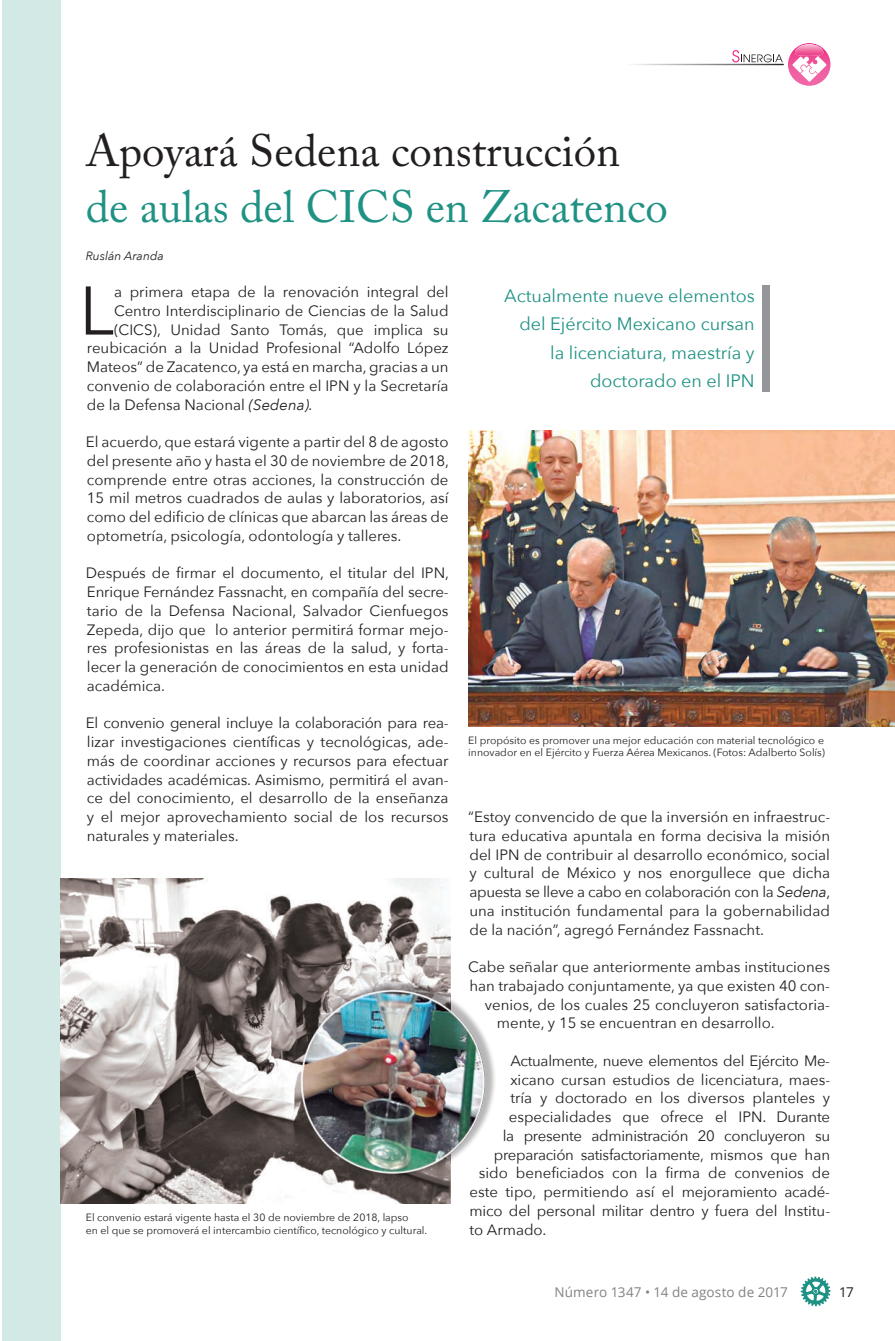
<style>
.page{position:relative;width:895px;height:1341px;background:#fff}
.page>*{position:absolute;margin:0;border:0;box-sizing:border-box;transform-origin:0 0}
.t1{font:67.95px "Avenir Next";color:#231f20}
.t2{font:45px "Adobe Caslon Pro";color:#231f20}
.t3{font:45px "Adobe Caslon Pro";color:#1f9284}
.t4{font:18px/28.5px "Avenir Next";color:#1f9284;text-align:right}
.t5{font:15px/18.8px "Avenir Next";color:#231f20;text-align:justify}
.t6{font:15px "Avenir Next";letter-spacing:-.02em;color:#231f20}
.t7{font:13.5px "Open Sans";letter-spacing:.005em;color:#808285}
.t8{font:13.5px "Open Sans";color:#231f20}
.t9{font:italic 12px "Avenir Next";color:#231f20}
.t10{font:10.5px/12.6px "Avenir Next";color:#231f20}
.s1{font-style:italic}
</style>
<div class="page">
<svg style="left:800px;top:1276px;width:30px;height:30px"></svg>
<div style="left:2px;top:0;width:58px;height:1341px;background:#d3e9e6"></div>
<img style="left:469px;top:430px;width:425px;height:297px">
<img style="left:60px;top:879px;width:435px;height:325px">
<svg style="left:632px;top:64px;width:100px;height:1px"></svg>
<svg style="left:732px;top:43px;width:98px;height:43px"></svg>
<div style="left:762px;top:286px;width:8px;height:106px;background:#939598"></div>
<h2 class="t2" style="left:86px;top:124px;width:535px">Apoyará Sedena construcción</h2>
<h2 class="t3" style="left:86px;top:180px;width:583px">de aulas del CICS en Zacatenco</h2>
<p class="t9" style="left:86px;top:245px;width:80px">Ruslán Aranda</p>
<h1 class="t1" style="left:79px;top:254px;width:36px">L</h1>
<p class="t5" style="left:114px;top:282px;width:336px">a primera etapa de la renovación integral del</p>
<p class="t5" style="left:114px;top:301px;width:336px">Centro Interdisciplinario de Ciencias de la Salud</p>
<p class="t5" style="left:114px;top:319px;width:336px">(CICS), Unidad Santo Tomás, que implica su</p>
<p class="t5" style="left:87px;top:338px;width:363px">reubicación a la Unidad Profesional “Adolfo López</p>
<p class="t5" style="left:87px;top:357px;width:363px">Mateos” de Zacatenco, ya está en marcha, gracias a un</p>
<p class="t5" style="left:87px;top:376px;width:363px">convenio de colaboración entre el IPN y la Secretaría</p>
<p class="t5" style="left:87px;top:394px;width:227px">de la Defensa Nacional <span class="s1">(Sedena).</span></p>
<p class="t5" style="left:86px;top:432px;width:364px">El acuerdo, que estará vigente a partir del 8 de agosto del presente año y hasta el 30 de noviembre de 2018, comprende entre otras acciones, la construcción de 15 mil metros cuadrados de aulas y laboratorios, así como del edificio de clínicas que abarcan las áreas de optometría, psicología, odontología y talleres.</p>
<p class="t5" style="left:86px;top:563px;width:364px">Después de firmar el documento, el titular del IPN, Enrique Fernández Fassnacht, en compañía del secre&shy;tario de la Defensa Nacional, Salvador Cienfuegos Zepeda, dijo que lo anterior permitirá formar mejo&shy;res profesionistas en las áreas de la salud, y forta&shy;lecer la generación de conocimientos en esta unidad académica.</p>
<p class="t5" style="left:86px;top:713px;width:364px">El convenio general incluye la colaboración para rea&shy;lizar investigaciones científicas y tecnológicas, ade&shy;más de coordinar acciones y recursos para efectuar actividades académicas. Asimismo, permitirá el avan&shy;ce del conocimiento, el desarrollo de la enseñanza y el mejor aprovechamiento social de los recursos naturales y materiales.</p>
<p class="t10" style="left:86px;top:1210px;width:343px">El convenio estará vigente hasta el 30 de noviembre de 2018, lapso<br>en el que se promoverá el intercambio científico, tecnológico y cultural.</p>
<p class="t4" style="left:504px;top:280px;width:252px">Actualmente nueve elementos del Ejército Mexicano cursan la licenciatura, maestría y doctorado en el IPN</p>
<p class="t10" style="left:468px;top:733px;width:358px">El propósito es promover una mejor educación con material tecnológico e innovador en el Ejército y Fuerza Aérea Mexicanos. (Fotos: Adalberto Solís)</p>
<p class="t5" style="left:468px;top:807px;width:363px">“Estoy convencido de que la inversión en infraestruc&shy;tura educativa apuntala en forma decisiva la misión del IPN de contribuir al desarrollo económico, social y cultural de México y nos enorgullece que dicha apuesta se lleve a cabo en colaboración con la <span class="s1">Sedena</span>, una institución fundamental para la gobernabilidad de la nación”, agregó Fernández Fassnacht.</p>
<p class="t5" style="left:468px;top:957px;width:363px">Cabe señalar que anteriormente ambas instituciones</p>
<p class="t5" style="left:469px;top:976px;width:362px">han trabajado conjuntamente, ya que existen 40 con-</p>
<p class="t5" style="left:484px;top:994px;width:346px">venios, de los cuales 25 concluyeron satisfactoria-</p>
<p class="t5" style="left:496px;top:1013px;width:279px">mente, y 15 se encuentran en desarrollo.</p>
<p class="t6" style="left:510px;top:1048px;width:321px">Actualmente, nueve elementos del Ejército Me-</p>
<p class="t5" style="left:510px;top:1069px;width:321px">xicano cursan estudios de licenciatura, maes-</p>
<p class="t5" style="left:510px;top:1088px;width:321px">tría y doctorado en los diversos planteles y</p>
<p class="t5" style="left:508px;top:1107px;width:322px">especialidades que ofrece el IPN. Durante</p>
<p class="t6" style="left:502px;top:1123px;width:328px">la presente administración 20 concluyeron su</p>
<p class="t6" style="left:493px;top:1142px;width:338px">preparación satisfactoriamente, mismos que han</p>
<p class="t5" style="left:478px;top:1163px;width:352px">sido beneficiados con la firma de convenios de</p>
<p class="t5" style="left:469px;top:1182px;width:362px">este tipo, permitiendo así el mejoramiento acadé-</p>
<p class="t5" style="left:469px;top:1201px;width:362px">mico del personal militar dentro y fuera del Institu-</p>
<p class="t5" style="left:469px;top:1219px;width:78px">to Armado.</p>
<p class="t7" style="left:554px;top:1282px;width:235px">Número 1347 • 14 de agosto de 2017</p>
<p class="t8" style="left:838px;top:1282px;width:16px">17</p>
</div>
